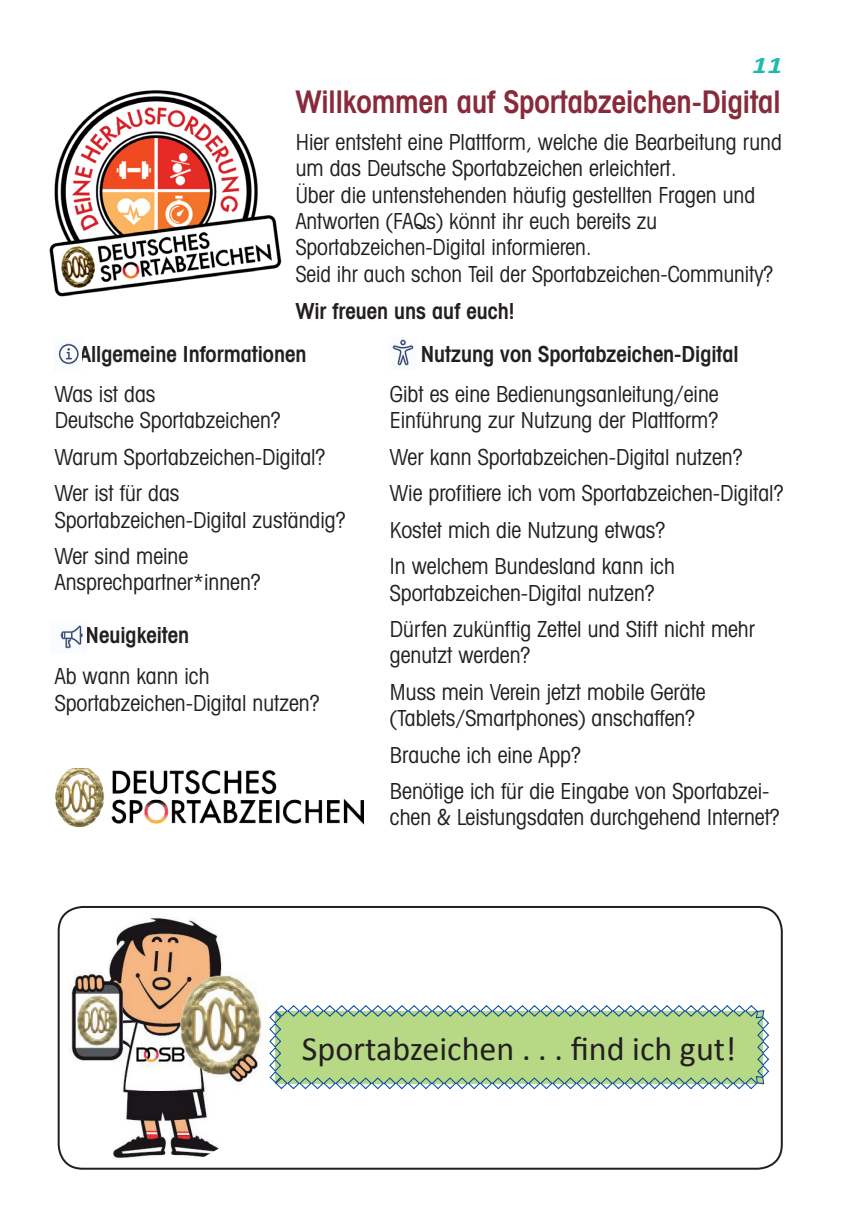
<style>
.page{position:relative;width:857px;height:1225px;background:#fff}
.page>*{position:absolute;margin:0;border:0;box-sizing:border-box;transform-origin:0 0}
.t1{font:34px "Calibri";color:#231f20}
.t2{font:600 condensed 31px "Avant Garde IT Cby BT";color:#882a3a}
.t3{font:italic 700 24px "Calibri";color:#1dbbac;scale:1.25 1}
.t4{font:condensed 22px/36.4px "Avant Garde IT Cby BT";color:#231f20}
.t5{font:600 condensed 22px/42.8px "Avant Garde IT Cby BT";color:#231f20}
</style>
<div class="page">
<svg style="left:269px;top:1005px;width:500px;height:85px;background:#b3d296"></svg>
<img style="left:64px;top:910px;width:198px;height:255px">
<div style="left:58px;top:906px;width:724px;height:263px;border:2px solid #231f20;border-radius:24px"></div>
<img style="left:49px;top:90px;width:233px;height:207px">
<img style="left:58px;top:343px;width:21px;height:22px">
<img style="left:392px;top:339px;width:22px;height:27px">
<img style="left:60px;top:625px;width:23px;height:24px">
<img style="left:56px;top:768px;width:307px;height:60px">
<p class="t3" style="left:751px;top:50px;width:26px">11</p>
<h2 class="t2" style="left:295px;top:84px;width:486px">Willkommen auf Sportabzeichen-Digital</h2>
<p class="t4" style="left:295px;top:129px;width:487px;line-height:26.4px">Hier entsteht eine Plattform, welche die Bearbeitung rund um das Deutsche Sportabzeichen erleichtert.<br>Über die untenstehenden häufig gestellten Fragen und Antworten (FAQs) könnt ihr euch bereits zu Sportabzeichen-Digital informieren.<br>Seid ihr auch schon Teil der Sportabzeichen-Community?</p>
<p class="t5" style="left:79px;top:289px;width:436px;text-indent:216px">Wir freuen uns auf euch!<br>Allgemeine Informationen</p>
<p class="t4" style="left:55px;top:381px;width:227px;line-height:26.4px">Was ist das<br>Deutsche Sportabzeichen?</p>
<p class="t4" style="left:55px;top:439px;width:272px">Warum Sportabzeichen-Digital?<br>Wer ist für das</p>
<p class="t4" style="left:55px;top:501px;width:292px">Sportabzeichen-Digital zuständig?<br>Wer sind meine</p>
<p class="t4" style="left:55px;top:564px;width:207px">Ansprechpartner*innen?</p>
<p class="t5" style="left:86px;top:614px;width:105px">Neuigkeiten</p>
<p class="t4" style="left:55px;top:662px;width:266px;line-height:27.6px">Ab wann kann ich<br>Sportabzeichen-Digital nutzen?</p>
<p class="t5" style="left:420px;top:332px;width:319px">Nutzung von Sportabzeichen-Digital</p>
<p class="t4" style="left:390px;top:381px;width:330px;line-height:26.4px">Gibt es eine Bedienungsanleitung/eine<br>Einführung zur Nutzung der Plattform?</p>
<p class="t4" style="left:390px;top:439px;width:395px">Wer kann Sportabzeichen-Digital nutzen?<br>Wie profitiere ich vom Sportabzeichen-Digital?<br>Kostet mich die Nutzung etwas?<br>In welchem Bundesland kann ich</p>
<p class="t4" style="left:390px;top:574px;width:366px">Sportabzeichen-Digital nutzen?<br>Dürfen zukünftig Zettel und Stift nicht mehr</p>
<p class="t4" style="left:390px;top:637px;width:317px">genutzt werden?<br>Muss mein Verein jetzt mobile Geräte</p>
<p class="t4" style="left:390px;top:700px;width:381px">(Tablets/Smartphones) anschaffen?<br>Brauche ich eine App?<br>Benötige ich für die Eingabe von Sportabzei-</p>
<p class="t4" style="left:390px;top:799px;width:391px">chen &amp; Leistungsdaten durchgehend Internet?</p>
<h1 class="t1" style="left:302px;top:1027px;width:435px">Sportabzeichen . . . find ich gut!</h1>
</div>
